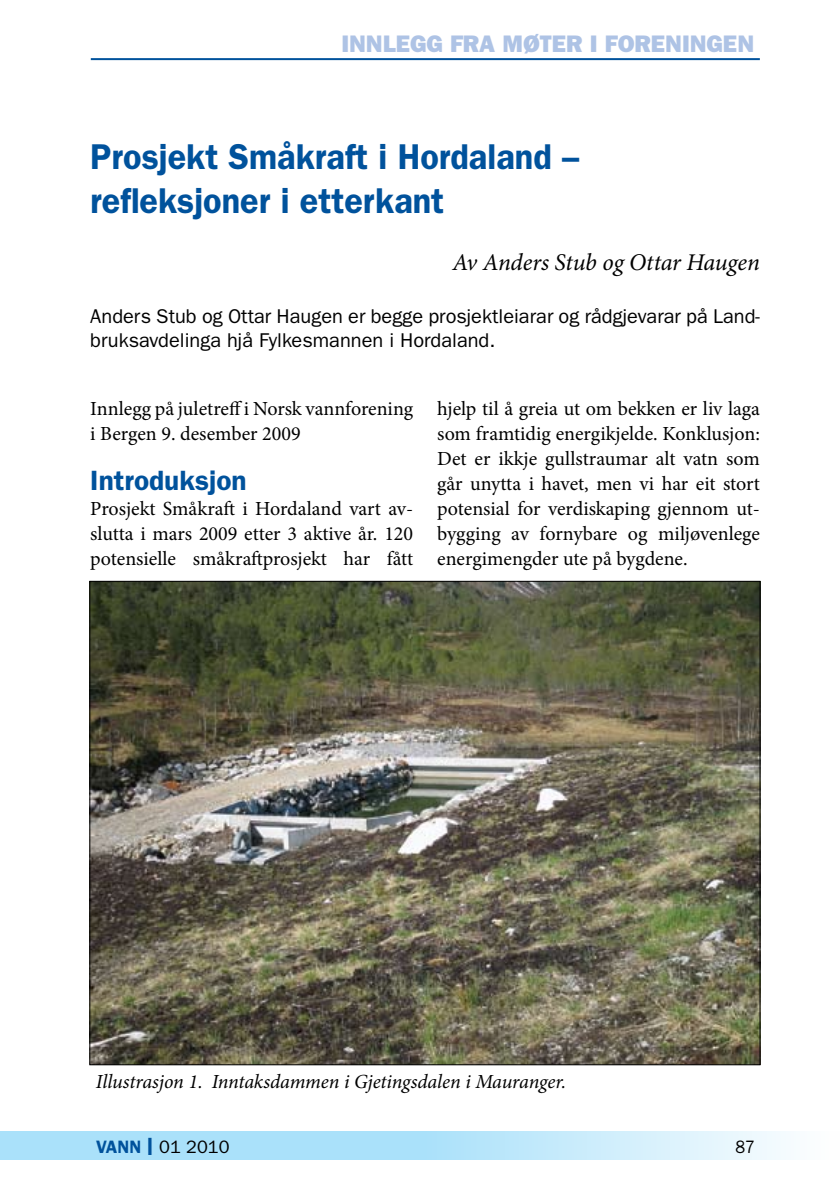
<style>
.page{position:relative;width:840px;height:1191px;background:#fff}
.page>*{position:absolute;margin:0;border:0;box-sizing:border-box;transform-origin:0 0}
.t1{font:600 36px/44px "Franklin Gothic";color:#00529c;scale:.95 1}
.t2{font:600 28px "Franklin Gothic";color:#00529c}
.t3{font:800 24px "Franklin Gothic";color:#aec3e5}
.t4{font:italic 24px "Minion Pro";letter-spacing:-.01em;color:#000}
.t5{font:20px/25px "Minion Pro";color:#000;text-align:justify}
.t6{font:20px/24px "Franklin Gothic";color:#000}
.t7{font:italic 20px "Minion Pro";letter-spacing:-.01em;color:#000}
.t8{font:18px "Franklin Gothic";color:#000}
.t9{font:18px "Franklin Gothic";color:#000;scale:.9 1}
.s1{font-weight:600;color:#00529c}
.s2{font-weight:600;font-size:25px;color:#00529c}
</style>
<div class="page">
<svg style="left:0;top:1131px;width:786px;height:29px;background:#bbe6fa"></svg>
<hr style="left:91px;top:58px;width:668px;height:2px;background:#00529c">
<img style="left:91px;top:583px;width:667px;height:480px">
<p class="t3" style="left:341px;top:30px;width:414px">INNLEGG FRA MØTER I FORENINGEN</p>
<h1 class="t1" style="left:90px;top:134px;width:516px">Prosjekt Småkraft i Hordaland – refleksjoner i etterkant</h1>
<p class="t4" style="left:452px;top:246px;width:309px">Av Anders Stub og Ottar Haugen</p>
<p class="t6" style="left:90px;top:304px;width:670px">Anders Stub og Ottar Haugen er begge prosjektleiarar og rådgjevarar på Land&shy;bruksavdelinga hjå Fylkesmannen i Hordaland.</p>
<p class="t5" style="left:90px;top:396px;width:324px">Innlegg på juletreff i Norsk vannforening i Bergen 9. desember 2009</p>
<h2 class="t2" style="left:90px;top:464px;width:158px">Introduksjon</h2>
<p class="t5" style="left:90px;top:496px;width:324px">Prosjekt Småkraft i Hordaland vart av&shy;slutta i mars 2009 etter 3 aktive år. 120 potensielle småkraftprosjekt har fått</p>
<p class="t5" style="left:437px;top:396px;width:324px">hjelp til å greia ut om bekken er liv laga som framtidig energikjelde. Konklusjon:<br>Det er ikkje gullstraumar alt vatn som går unytta i havet, men vi har eit stort potensial for verdiskaping gjennom ut&shy;bygging av fornybare og miljøvenlege energimengder ute på bygdene.</p>
<p class="t7" style="left:96px;top:1067px;width:471px">Illustrasjon 1. Inntaksdammen i Gjetingsdalen i Mauranger.</p>
<p class="t8" style="left:96px;top:1136px;width:135px"><span class="s1">Vann</span> <span class="s2">I</span> 01 2010</p>
<p class="t9" style="left:735px;top:1136px;width:23px">87</p>
</div>
